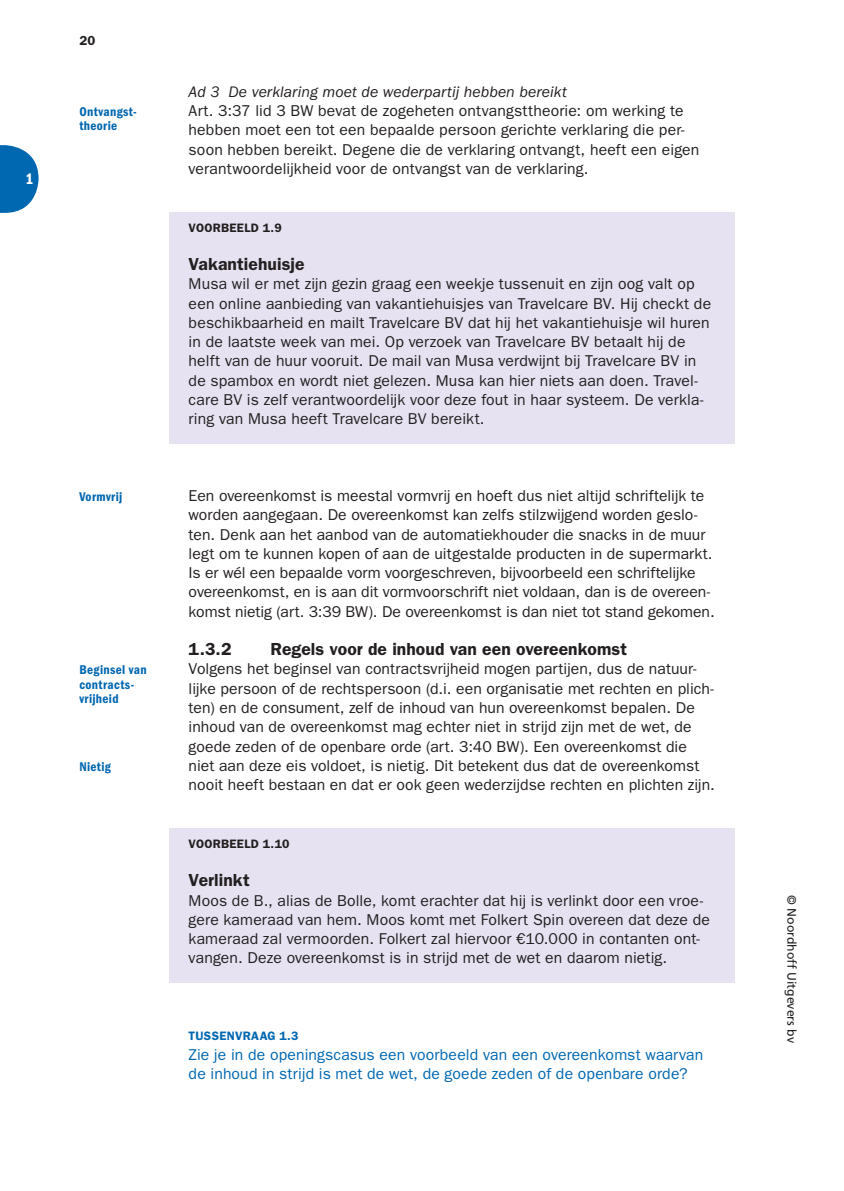
<style>
.page{position:relative;width:844px;height:1191px;background:#fff}
.page>*{position:absolute;margin:0;border:0;box-sizing:border-box;transform-origin:0 0}
.t1{font:600 17.5px "ITC Franklin Gothic Std";letter-spacing:.005em;color:#231f20}
.t2{font:15.75px/19.2px "ITC Franklin Gothic Std";letter-spacing:.005em;color:#231f20}
.t3{font:15.75px/19.2px "ITC Franklin Gothic Std";letter-spacing:.01em;color:#0067b1}
.t4{font:italic 15.75px "ITC Franklin Gothic Std";letter-spacing:.005em;color:#231f20}
.t5{font:15.75px "ITC Franklin Gothic Std Dm Cd";color:#fff}
.t6{font:13.12px/14.3px "ITC Franklin Gothic Std Dm Cd";letter-spacing:.025em;color:#0067b1}
.t7{font:600 13.12px "ITC Franklin Gothic Std";color:#231f20}
.t8{font:600 12.25px "ITC Franklin Gothic Std";letter-spacing:.02em;color:#231f20}
.t9{font:12.25px "Frutiger LT Std";color:#231f20}
.t10{font:600 12.25px "ITC Franklin Gothic Std";letter-spacing:.025em;color:#0067b1}
</style>
<div class="page">
<svg style="left:0;top:145px;width:39px;height:68px"></svg>
<div style="left:169px;top:212px;width:565px;height:231px;background:#e6e2f1"></div>
<div style="left:169px;top:828px;width:565px;height:154px;background:#e6e2f1"></div>
<p class="t5" style="left:26px;top:173px;width:10px">1</p>
<p class="t7" style="left:79px;top:35px;width:17px">20</p>
<p class="t6" style="left:79px;top:105px;width:59px">Ontvangst&shy;theorie</p>
<p class="t6" style="left:79px;top:490px;width:44px">Vormvrij</p>
<p class="t6" style="left:79px;top:664px;width:69px">Beginsel van contracts&shy;vrijheid</p>
<p class="t6" style="left:79px;top:760px;width:33px">Nietig</p>
<p class="t4" style="left:189px;top:85px;width:379px">Ad 3 De verklaring moet de wederpartij hebben bereikt</p>
<p class="t2" style="left:189px;top:102px;width:512px">Art. 3:37 lid 3 BW bevat de zogeheten ontvangsttheorie: om werking te hebben moet een tot een bepaalde persoon gerichte verklaring die per&shy;soon hebben bereikt. Degene die de verklaring ontvangt, heeft een eigen verantwoordelijkheid voor de ontvangst van de verklaring.</p>
<p class="t8" style="left:189px;top:223px;width:95px">VOORBEELD 1.9</p>
<p class="t1" style="left:189px;top:257px;width:117px">Vakantiehuisje</p>
<p class="t2" style="left:189px;top:275px;width:524px">Musa wil er met zijn gezin graag een weekje tussenuit en zijn oog valt op een online aanbieding van vakantiehuisjes van Travelcare BV. Hij checkt de beschikbaarheid en mailt Travelcare BV dat hij het vakantiehuisje wil huren in de laatste week van mei. Op verzoek van Travelcare BV betaalt hij de helft van de huur vooruit. De mail van Musa verdwijnt bij Travelcare BV in de spambox en wordt niet gelezen. Musa kan hier niets aan doen. Travel&shy;care BV is zelf verantwoordelijk voor deze fout in haar systeem. De verkla&shy;ring van Musa heeft Travelcare BV bereikt.</p>
<p class="t2" style="left:189px;top:487px;width:527px">Een overeenkomst is meestal vormvrij en hoeft dus niet altijd schriftelijk te worden aangegaan. De overeenkomst kan zelfs stilzwijgend worden geslo&shy;ten. Denk aan het aanbod van de automatiekhouder die snacks in de muur legt om te kunnen kopen of aan de uitgestalde producten in de supermarkt.<br>Is er wél een bepaalde vorm voorgeschreven, bijvoorbeeld een schriftelijke overeenkomst, en is aan dit vormvoorschrift niet voldaan, dan is de overeen&shy;komst nietig (art. 3:39 BW). De overeenkomst is dan niet tot stand gekomen.</p>
<p class="t1" style="left:189px;top:642px;width:45px">1.3.2</p>
<p class="t1" style="left:270px;top:642px;width:358px">Regels voor de inhoud van een overeenkomst</p>
<p class="t2" style="left:189px;top:660px;width:527px">Volgens het beginsel van contractsvrijheid mogen partijen, dus de natuur&shy;lijke persoon of de rechtspersoon (d.i. een organisatie met rechten en plich&shy;ten) en de consument, zelf de inhoud van hun overeenkomst bepalen. De inhoud van de overeenkomst mag echter niet in strijd zijn met de wet, de goede zeden of de openbare orde (art. 3:40 BW). Een overeenkomst die niet aan deze eis voldoet, is nietig. Dit betekent dus dat de overeenkomst nooit heeft bestaan en dat er ook geen wederzijdse rechten en plichten zijn.</p>
<p class="t8" style="left:189px;top:839px;width:102px">VOORBEELD 1.10</p>
<p class="t1" style="left:189px;top:873px;width:63px">Verlinkt</p>
<p class="t2" style="left:189px;top:891px;width:522px">Moos de B., alias de Bolle, komt erachter dat hij is verlinkt door een vroe&shy;gere kameraad van hem. Moos komt met Folkert Spin overeen dat deze de kameraad zal vermoorden. Folkert zal hiervoor €10.000 in contanten ont&shy;vangen. Deze overeenkomst is in strijd met de wet en daarom nietig.</p>
<p class="t10" style="left:189px;top:1031px;width:111px">TUSSENVRAAG 1.3</p>
<p class="t3" style="left:189px;top:1045px;width:516px">Zie je in de openingscasus een voorbeeld van een overeenkomst waarvan de inhoud in strijd is met de wet, de goede zeden of de openbare orde?</p>
<p class="t9" style="left:797px;top:895px;width:149px;rotate:90deg">© Noordhoff Uitgevers bv</p>
</div>
